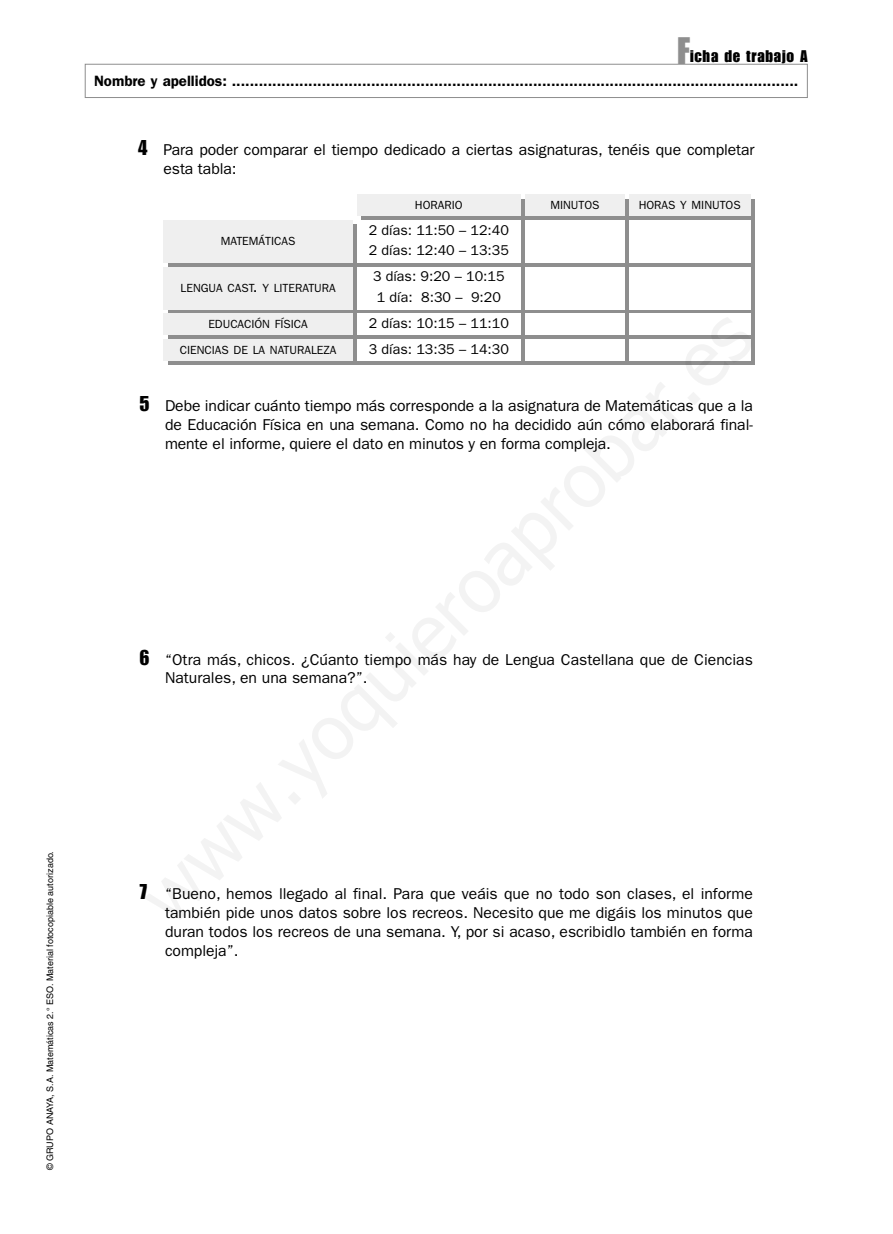
<style>
.page{position:relative;width:893px;height:1234px;background:#fff}
.page>*{position:absolute;margin:0;border:0;box-sizing:border-box;transform-origin:0 0}
.t1{font:37.5px "Impact";color:#8e8e8e}
.t2{font:16.5px "Impact";letter-spacing:.05em;color:#000}
.t3{font:15.75px/18.8px "Franklin Gothic";color:#000}
.t4{font:600 15px "Franklin Gothic";color:#000}
.t5{font:14.25px/20.7px "Franklin Gothic";color:#000}
.t6{font:11.85px "Franklin Gothic";color:#000}
.t7{font:9px "Helvetica";color:#000}
.s1{font-family:"Impact";font-size:21px}
.s2{font-size:15.75px}
</style>
<div class="page">
<svg style="left:168px;top:224px;width:193px;height:140px;fill:#8e8e8e"></svg>
<div style="left:361px;top:199px;width:394px;height:165px;background:#8e8e8e"></div>
<div style="left:163px;top:267px;width:190px;height:42px;background:#efefef"></div>
<div style="left:163px;top:313px;width:190px;height:22px;background:#efefef"></div>
<div style="left:357px;top:194px;width:164px;height:22px;background:#efefef"></div>
<div style="left:357px;top:267px;width:164px;height:42px;background:#fff"></div>
<div style="left:357px;top:313px;width:164px;height:22px;background:#fff"></div>
<div style="left:525px;top:194px;width:100px;height:22px;background:#efefef"></div>
<div style="left:525px;top:267px;width:100px;height:42px;background:#fff"></div>
<div style="left:525px;top:313px;width:100px;height:22px;background:#fff"></div>
<div style="left:629px;top:194px;width:121px;height:22px;background:#efefef"></div>
<div style="left:629px;top:267px;width:121px;height:42px;background:#fff"></div>
<div style="left:629px;top:313px;width:121px;height:22px;background:#fff"></div>
<div style="left:163px;top:339px;width:190px;height:21px;background:#efefef"></div>
<div style="left:357px;top:339px;width:164px;height:21px;background:#fff"></div>
<div style="left:525px;top:339px;width:100px;height:21px;background:#fff"></div>
<div style="left:629px;top:339px;width:121px;height:21px;background:#fff"></div>
<div style="left:163px;top:220px;width:190px;height:42px;background:#efefef"></div>
<div style="left:357px;top:220px;width:164px;height:42px;background:#fff"></div>
<div style="left:525px;top:220px;width:100px;height:42px;background:#fff"></div>
<div style="left:629px;top:220px;width:121px;height:42px;background:#fff"></div>
<div style="left:85px;top:64px;width:723px;height:34px;border:1px solid #8e8e8e"></div>
<h1 class="t1" style="left:678px;top:36px;width:14px">F</h1>
<p class="t2" style="left:690px;top:50px;width:119px">icha de trabajo A</p>
<p class="t4" style="left:94px;top:76px;width:706px">Nombre y apellidos: ..............................................................................................................................</p>
<p class="t3" style="left:163px;top:140px;width:593px;text-indent:-26px"><span class="s1">4</span> Para poder comparar el tiempo dedicado a ciertas asignaturas, tenéis que completar esta tabla:</p>
<p class="t6" style="left:415px;top:198px;width:49px">HORARIO</p>
<p class="t6" style="left:221px;top:235px;width:76px">MATEMÁTICAS</p>
<p class="t5" style="left:369px;top:219px;width:142px">2 días: 11:50 – 12:40<br>2 días: 12:40 – 13:35</p>
<p class="t6" style="left:180px;top:281px;width:157px">LENGUA CAST<span class="s2">.</span> Y LITERATURA</p>
<p class="t6" style="left:208px;top:318px;width:101px">EDUCACIÓN FÍSICA</p>
<p class="t5" style="left:373px;top:266px;width:133px">3 días: 9:20 – 10:15<br>1 día: 8:30 – 9:20</p>
<p class="t5" style="left:369px;top:312px;width:142px">2 días: 10:15 – 11:10</p>
<p class="t6" style="left:180px;top:343px;width:158px">CIENCIAS DE LA NATURALEZA</p>
<p class="t5" style="left:369px;top:338px;width:142px">3 días: 13:35 – 14:30</p>
<p class="t6" style="left:550px;top:198px;width:51px">MINUTOS</p>
<p class="t6" style="left:639px;top:198px;width:104px">HORAS Y MINUTOS</p>
<p class="t3" style="left:165px;top:396px;width:589px;text-align:justify;text-indent:-26px"><span class="s1">5</span> Debe indicar cuánto tiempo más corresponde a la asignatura de Matemáticas que a la de Educación Física en una semana. Como no ha decidido aún cómo elaborará final&shy;mente el informe, quiere el dato en minutos y en forma compleja.</p>
<p class="t7" style="left:46px;top:1169px;width:320px;rotate:-90deg">© GRUPO ANAYA, S.A. Matemáticas 2.° ESO. Material fotocopiable autorizado.</p>
<p class="t3" style="left:165px;top:649px;width:589px;text-indent:-26px"><span class="s1">6</span> “Otra más, chicos. ¿Cúanto tiempo más hay de Lengua Castellana que de Ciencias<br>Naturales, en una semana?”.</p>
<p class="t3" style="left:165px;top:884px;width:589px;text-align:justify;text-indent:-26px"><span class="s1">7</span> “Bueno, hemos llegado al final. Para que veáis que no todo son clases, el informe también pide unos datos sobre los recreos. Necesito que me digáis los minutos que duran todos los recreos de una semana. Y, por si acaso, escribidlo también en forma compleja”.</p>
</div>
